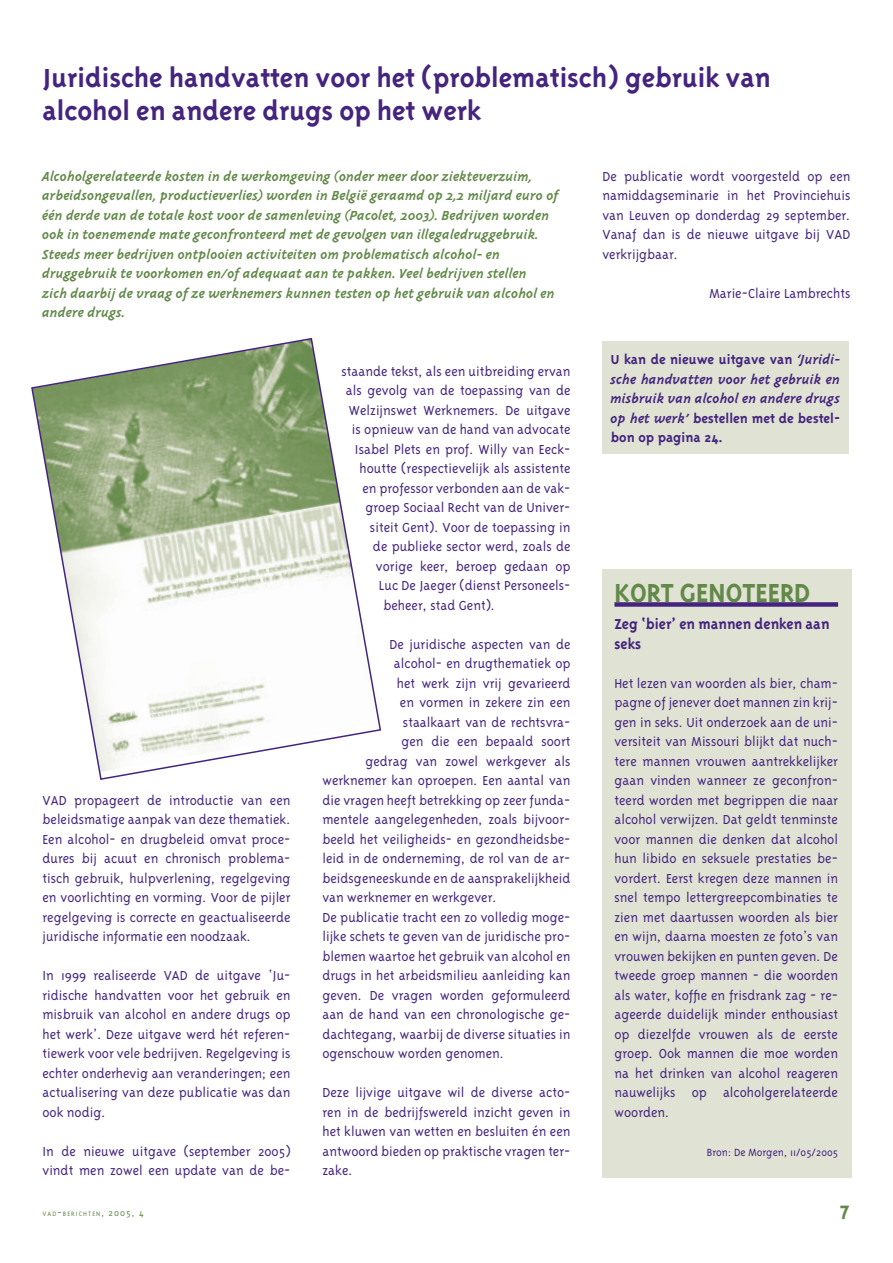
<style>
.page{position:relative;width:893px;height:1263px;background:#fff}
.page>*{position:absolute;margin:0;border:0;box-sizing:border-box;transform-origin:0 0}
.t1{font:700 30px/33px "Triplex";color:#44247e}
.t2{font:700 30px "Triplex";color:#628949}
.t3{font:700 22.5px "Triplex";color:#628949}
.t4{font:700 16.5px/19.5px "Triplex";color:#44247e}
.t5{font:300 15px/19.5px "Triplex";color:#44247e;text-align:justify}
.t6{font:italic 700 15px/19.5px "Triplex";color:#628949}
.t7{font:italic 700 15px/19.5px "Triplex";color:#44247e;text-align:justify}
.t8{font:300 12px "Triplex";color:#44247e}
.t9{font:300 7.35px "Triplex";letter-spacing:.145em;color:#628949}
.s1{font-style:normal}
.s2{font-size:10.5px}
</style>
<div class="page">
<div style="left:602px;top:341px;width:247px;height:113px;background:#e0e3d3"></div>
<div style="left:602px;top:570px;width:250px;height:608px;background:#e0e3d3"></div>
<div style="left:614px;top:602px;width:224px;height:5px;background:#44247e"></div>
<svg style="left:31px;top:337px;width:351px;height:443px"></svg>
<h1 class="t1" style="left:43px;top:63px;width:730px">Juridische handvatten voor het (problematisch) gebruik van alcohol en andere drugs op het werk</h1>
<p class="t6" style="left:43px;top:168px;width:518px">Alcoholgerelateerde kosten in de werkomgeving (onder meer door ziekteverzuim, arbeidsongevallen, productieverlies) worden in België geraamd op 2,2 miljard euro of één derde van de totale kost voor de samenleving (Pacolet, 2003). Bedrijven worden ook in toenemende mate geconfronteerd met de gevolgen van illegaledruggebruik.<br>Steeds meer bedrijven ontplooien activiteiten om problematisch alcohol- en druggebruik te voorkomen en/of adequaat aan te pakken. Veel bedrijven stellen<br>zich daarbij de vraag of ze werknemers kunnen testen op het gebruik van alcohol en andere drugs.</p>
<p class="t5" style="left:43px;top:791px;width:250px">VAD propageert de introductie van een beleidsmatige aanpak van deze thematiek.<br>Een alcohol- en drugbeleid omvat proce&shy;dures bij acuut en chronisch problema&shy;tisch gebruik, hulpverlening, regelgeving en voorlichting en vorming. Voor de pijler regelgeving is correcte en geactualiseerde juridische informatie een noodzaak.</p>
<p class="t5" style="left:43px;top:967px;width:250px">In 1999 realiseerde VAD de uitgave ‘Ju&shy;ridische handvatten voor het gebruik en misbruik van alcohol en andere drugs op het werk’. Deze uitgave werd hét referen&shy;tiewerk voor vele bedrijven. Regelgeving is echter onderhevig aan veranderingen; een actualisering van deze publicatie was dan ook nodig.</p>
<p class="t5" style="left:43px;top:1142px;width:250px">In de nieuwe uitgave (september 2005) vindt men zowel een update van de be-</p>
<p class="t5" style="left:341px;top:362px;width:231px">staande tekst, als een uitbreiding ervan</p>
<p class="t5" style="left:346px;top:382px;width:226px">als gevolg van de toepassing van de</p>
<p class="t5" style="left:349px;top:401px;width:223px">Welzijnswet Werknemers. De uitgave</p>
<p class="t5" style="left:352px;top:421px;width:220px">is opnieuw van de hand van advocate</p>
<p class="t5" style="left:355px;top:440px;width:217px">Isabel Plets en prof. Willy van Eeck-</p>
<p class="t5" style="left:359px;top:460px;width:213px">houtte (respectievelijk als assistente</p>
<p class="t5" style="left:362px;top:479px;width:210px">en professor verbonden aan de vak-</p>
<p class="t5" style="left:365px;top:499px;width:206px">groep Sociaal Recht van de Univer-</p>
<p class="t5" style="left:370px;top:518px;width:202px">siteit Gent). Voor de toepassing in</p>
<p class="t5" style="left:373px;top:538px;width:199px">de publieke sector werd, zoals de</p>
<p class="t5" style="left:376px;top:557px;width:196px">vorige keer, beroep gedaan op</p>
<p class="t5" style="left:379px;top:577px;width:193px">Luc De Jaeger (dienst Personeels-</p>
<p class="t5" style="left:383px;top:596px;width:113px">beheer, stad Gent).</p>
<p class="t5" style="left:389px;top:635px;width:182px">De juridische aspecten van de</p>
<p class="t5" style="left:394px;top:655px;width:178px">alcohol- en drugthematiek op</p>
<p class="t5" style="left:397px;top:674px;width:175px">het werk zijn vrij gevarieerd</p>
<p class="t5" style="left:400px;top:694px;width:172px">en vormen in zekere zin een</p>
<p class="t5" style="left:403px;top:713px;width:169px">staalkaart van de rechtsvra-</p>
<p class="t5" style="left:401px;top:733px;width:171px">gen die een bepaald soort</p>
<p class="t5" style="left:365px;top:752px;width:207px">gedrag van zowel werkgever als</p>
<p class="t5" style="left:322px;top:772px;width:249px">werknemer kan oproepen. Een aantal van</p>
<p class="t5" style="left:322px;top:791px;width:250px">die vragen heeft betrekking op zeer funda-</p>
<p class="t5" style="left:322px;top:811px;width:249px">mentele aangelegenheden, zoals bijvoor-</p>
<p class="t5" style="left:322px;top:830px;width:249px">beeld het veiligheids- en gezondheidsbe-</p>
<p class="t5" style="left:322px;top:850px;width:250px">leid in de onderneming, de rol van de ar-</p>
<p class="t5" style="left:322px;top:869px;width:250px">beidsgeneeskunde en de aansprakelijkheid</p>
<p class="t5" style="left:322px;top:889px;width:176px">van werknemer en werkgever.</p>
<p class="t5" style="left:322px;top:908px;width:250px">De publicatie tracht een zo volledig moge-</p>
<p class="t5" style="left:322px;top:928px;width:249px">lijke schets te geven van de juridische pro-</p>
<p class="t5" style="left:322px;top:947px;width:250px">blemen waartoe het gebruik van alcohol en</p>
<p class="t5" style="left:322px;top:967px;width:250px">drugs in het arbeidsmilieu aanleiding kan</p>
<p class="t5" style="left:322px;top:986px;width:250px">geven. De vragen worden geformuleerd</p>
<p class="t5" style="left:322px;top:1006px;width:249px">aan de hand van een chronologische ge-</p>
<p class="t5" style="left:322px;top:1025px;width:250px">dachtegang, waarbij de diverse situaties in</p>
<p class="t5" style="left:322px;top:1045px;width:183px">ogenschouw worden genomen.</p>
<p class="t5" style="left:322px;top:1084px;width:250px">Deze lijvige uitgave wil de diverse acto&shy;ren in de bedrijfswereld inzicht geven in het kluwen van wetten en besluiten én een antwoord bieden op praktische vragen ter&shy;zake.</p>
<p class="t5" style="left:602px;top:167px;width:250px">De publicatie wordt voorgesteld op een namiddagseminarie in het Provinciehuis van Leuven op donderdag 29 september.<br>Vanaf dan is de nieuwe uitgave bij VAD verkrijgbaar.</p>
<p class="t5" style="left:709px;top:284px;width:142px">Marie-Claire Lambrechts</p>
<p class="t7" style="left:611px;top:351px;width:231px"><span class="s1">U kan de nieuwe uitgave van</span> ‘Juridi&shy;sche handvatten voor het gebruik en misbruik van alcohol en andere drugs op het werk’ <span class="s1">bestellen met de bestel&shy;bon op pagina 24.</span></p>
<h1 class="t2" style="left:614px;top:581px;width:197px">KORT GENOTEERD</h1>
<p class="t4" style="left:614px;top:616px;width:217px">Zeg ‘bier’ en mannen denken aan seks</p>
<p class="t5" style="left:614px;top:674px;width:225px">Het lezen van woorden als bier, cham&shy;pagne of jenever doet mannen zin krij&shy;gen in seks. Uit onderzoek aan de uni&shy;versiteit van Missouri blijkt dat nuch&shy;tere mannen vrouwen aantrekkelijker gaan vinden wanneer ze geconfron&shy;teerd worden met begrippen die naar alcohol verwijzen. Dat geldt tenminste voor mannen die denken dat alcohol hun libido en seksuele prestaties be&shy;vordert. Eerst kregen deze mannen in snel tempo lettergreepcombinaties te zien met daartussen woorden als bier en wijn, daarna moesten ze foto’s van vrouwen bekijken en punten geven. De tweede groep mannen - die woorden als water, koffie en frisdrank zag - re&shy;ageerde duidelijk minder enthousiast op diezelfde vrouwen als de eerste groep. Ook mannen die moe worden na het drinken van alcohol reageren nauwelijks op alcoholgerelateerde woorden.</p>
<p class="t8" style="left:707px;top:1147px;width:133px">Bron: De Morgen, 11/05/2005</p>
<p class="t9" style="left:43px;top:1211px;width:103px">VAD<span class="s2">-</span>BERICHTEN<span class="s2">, 2005, 4</span></p>
<h2 class="t3" style="left:840px;top:1201px;width:12px">7</h2>
</div>
